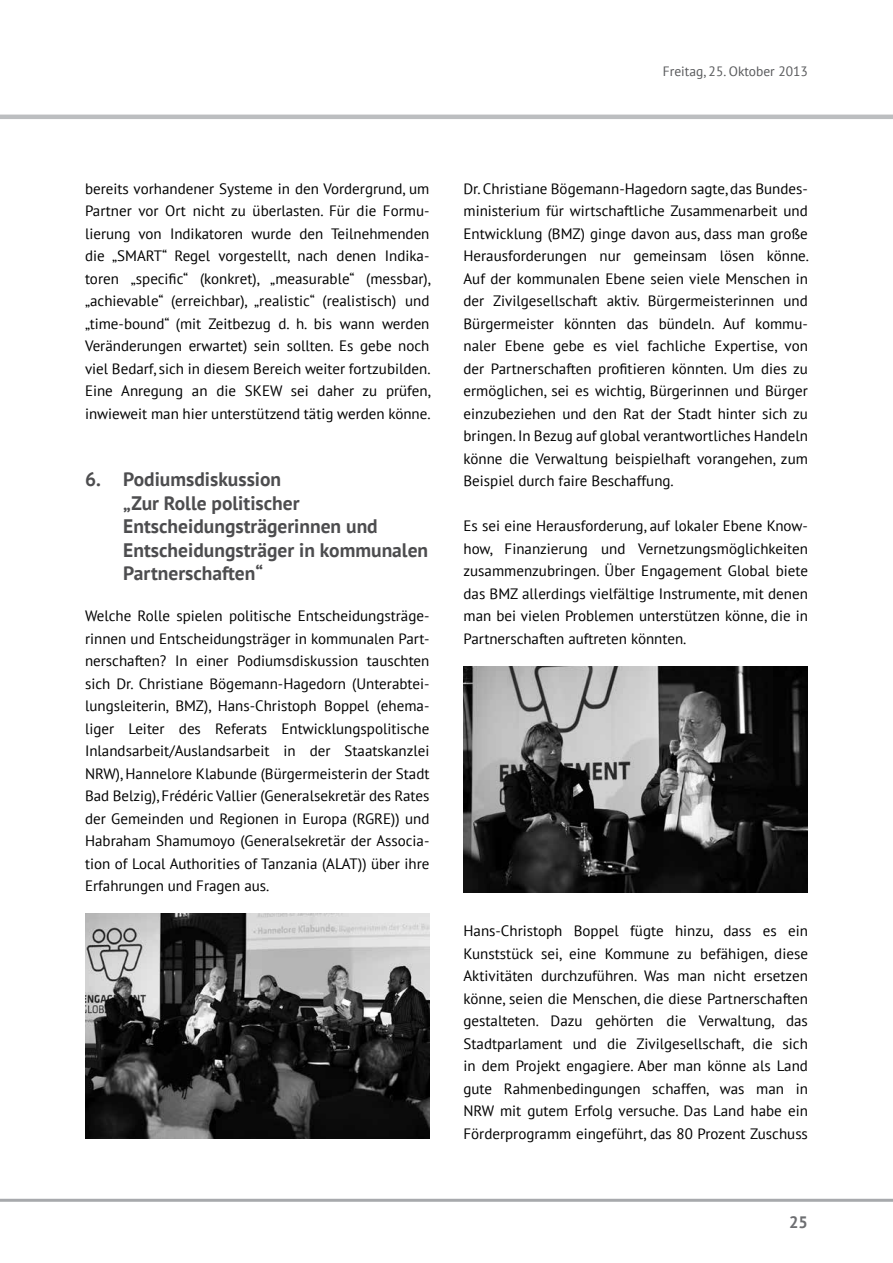
<style>
.page{position:relative;width:893px;height:1263px;background:#fff}
.page>*{position:absolute;margin:0;border:0;box-sizing:border-box;transform-origin:0 0}
.t1{font:700 19.5px/23.4px "PT Sans";color:#4d4d4f}
.t2{font:700 16.5px "PT Sans";color:#6d6e71}
.t3{font:15px/22.5px "PT Sans";color:#000;text-align:justify}
.t4{font:13.5px "PT Sans";color:#58595b}
</style>
<div class="page">
<hr style="left:0;top:1199px;width:893px;height:3px;background:#a7a9ac">
<hr style="left:0;top:115px;width:893px;height:4px;background:#bcbec0">
<img style="left:85px;top:913px;width:344px;height:225px">
<img style="left:463px;top:667px;width:345px;height:225px">
<p class="t4" style="left:663px;top:63px;width:147px">Freitag, 25. Oktober 2013</p>
<p class="t3" style="left:85px;top:177px;width:347px">bereits vorhandener Systeme in den Vordergrund, um Partner vor Ort nicht zu überlasten. Für die Formu&shy;lierung von Indikatoren wurde den Teilnehmenden die „SMART“ Regel vorgestellt, nach denen Indika&shy;toren „specific“ (konkret), „measurable“ (messbar), „achievable“ (erreichbar), „realistic“ (realistisch) und „time-bound“ (mit Zeitbezug d. h. bis wann werden Veränderungen erwartet) sein sollten. Es gebe noch viel Bedarf, sich in diesem Bereich weiter fortzubilden.<br>Eine Anregung an die SKEW sei daher zu prüfen, inwieweit man hier unterstützend tätig werden könne.</p>
<h2 class="t1" style="left:123px;top:467px;width:306px;text-indent:-38px">6. Podiumsdiskussion<br>„Zur Rolle politischer<br>Entscheidungsträgerinnen und<br>Entscheidungsträger in kommunalen<br>Partnerschaften“</h2>
<p class="t3" style="left:85px;top:604px;width:346px">Welche Rolle spielen politische Entscheidungsträge&shy;rinnen und Entscheidungsträger in kommunalen Part&shy;nerschaften? In einer Podiumsdiskussion tauschten sich Dr. Christiane Bögemann-Hagedorn (Unterabtei&shy;lungsleiterin, BMZ), Hans-Christoph Boppel (ehema&shy;liger Leiter des Referats Entwicklungspolitische Inlandsarbeit/Auslandsarbeit in der Staatskanzlei NRW), Hannelore Klabunde (Bürgermeisterin der Stadt Bad Belzig), Frédéric Vallier (Generalsekretär des Rates der Gemeinden und Regionen in Europa (RGRE)) und Habraham Shamumoyo (Generalsekretär der Associa&shy;tion of Local Authorities of Tanzania (ALAT)) über ihre Erfahrungen und Fragen aus.</p>
<p class="t3" style="left:463px;top:177px;width:347px">Dr. Christiane Bögemann-Hagedorn sagte, das Bundes&shy;ministerium für wirtschaftliche Zusammenarbeit und Entwicklung (BMZ) ginge davon aus, dass man große Herausforderungen nur gemeinsam lösen könne.<br>Auf der kommunalen Ebene seien viele Menschen in der Zivilgesellschaft aktiv. Bürgermeisterinnen und Bürgermeister könnten das bündeln. Auf kommu&shy;naler Ebene gebe es viel fachliche Expertise, von der Partnerschaften profitieren könnten. Um dies zu ermöglichen, sei es wichtig, Bürgerinnen und Bürger einzubeziehen und den Rat der Stadt hinter sich zu bringen. In Bezug auf global verantwortliches Handeln könne die Verwaltung beispielhaft vorangehen, zum Beispiel durch faire Beschaffung.</p>
<p class="t3" style="left:463px;top:514px;width:346px">Es sei eine Herausforderung, auf lokaler Ebene Know&shy;how, Finanzierung und Vernetzungsmöglichkeiten zusammenzubringen. Über Engagement Global biete das BMZ allerdings vielfältige Instrumente, mit denen man bei vielen Problemen unterstützen könne, die in Partnerschaften auftreten könnten.</p>
<p class="t3" style="left:463px;top:919px;width:346px">Hans-Christoph Boppel fügte hinzu, dass es ein Kunststück sei, eine Kommune zu befähigen, diese Aktivitäten durchzuführen. Was man nicht ersetzen könne, seien die Menschen, die diese Partnerschaften gestalteten. Dazu gehörten die Verwaltung, das Stadtparlament und die Zivilgesellschaft, die sich in dem Projekt engagiere. Aber man könne als Land gute Rahmenbedingungen schaffen, was man in NRW mit gutem Erfolg versuche. Das Land habe ein Förderprogramm eingeführt, das 80 Prozent Zuschuss</p>
<p class="t2" style="left:789px;top:1211px;width:20px">25</p>
</div>
